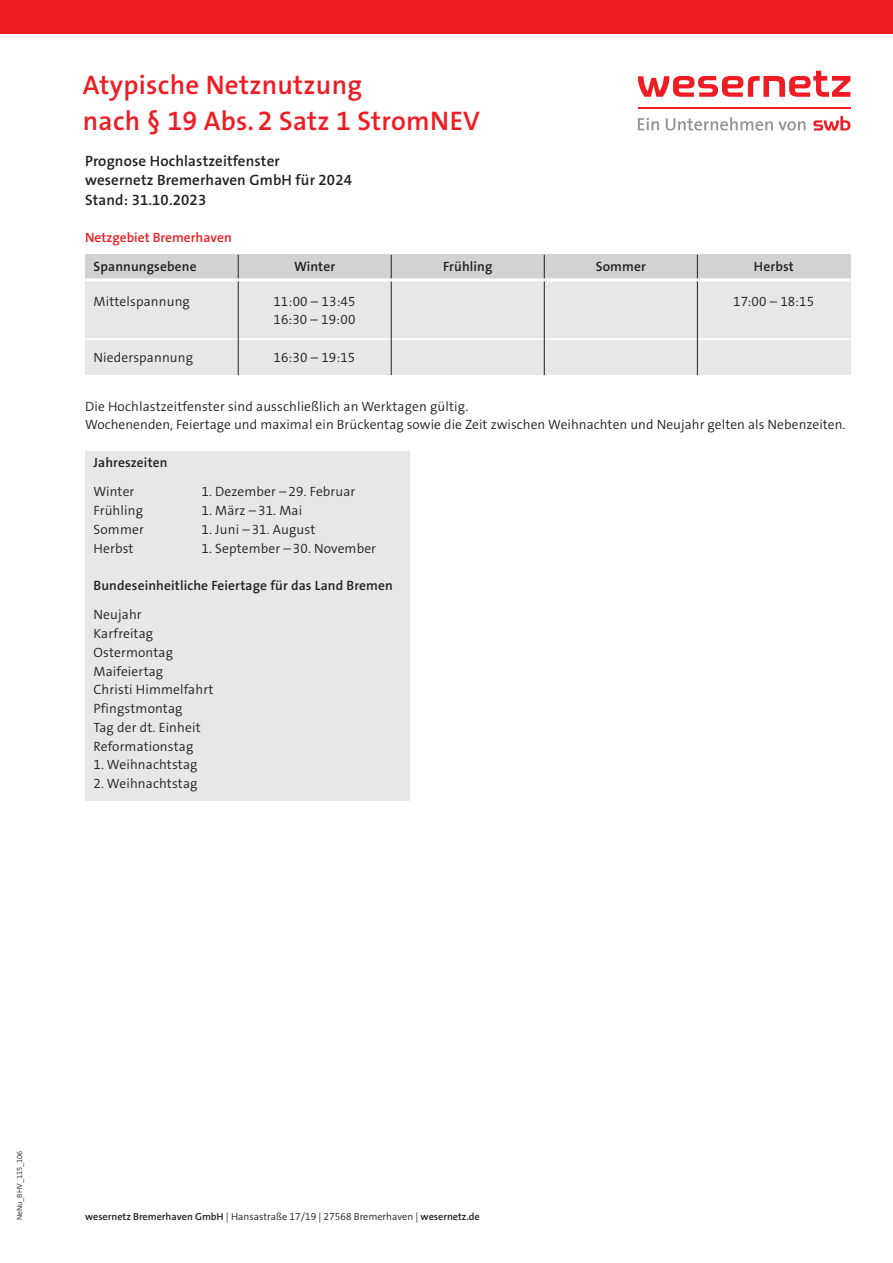
<style>
.page{position:relative;width:893px;height:1263px;background:#fff}
.page>*{position:absolute;margin:0;border:0;box-sizing:border-box;transform-origin:0 0}
.t1{font:27px/36px "The Sans LP6 Se Bld";letter-spacing:.01em;color:#ee1d23}
.t2{font:15px/19.5px "The Sans LP6 Se Bld";letter-spacing:.01em;color:#231f20}
.t3{font:13.5px/18.8px "The Sans LP4 Se Lig";letter-spacing:.01em;color:#231f20}
.t4{font:13.5px "The Sans LP6 Se Bld";letter-spacing:.01em;color:#231f20}
.t5{font:13.5px "The Sans LP6 Se Bld";color:#ee1d23}
.t6{font:10.2px "The Sans LP6 Se Bld";color:#231f20}
.t7{font:7.5px "The Sans LP4 Se Lig";color:#231f20}
.s1{font-family:"The Sans LP4 Se Lig"}
</style>
<div class="page">
<div style="left:0;top:0;width:893px;height:34px;background:#ee1d23"></div>
<div style="left:85px;top:451px;width:324px;height:349px;background:#e6e7e9"></div>
<div style="left:85px;top:278px;width:765px;height:97px;background:#e6e7e9"></div>
<div style="left:85px;top:255px;width:765px;height:25px;background:#d1d2d4"></div>
<hr style="left:85px;top:338px;width:765px;height:2px;background:#fff">
<hr style="left:238px;top:255px;width:1px;height:120px;background:#231f20">
<hr style="left:391px;top:255px;width:1px;height:120px;background:#231f20">
<hr style="left:544px;top:255px;width:1px;height:120px;background:#231f20">
<hr style="left:697px;top:255px;width:1px;height:120px;background:#231f20">
<hr style="left:85px;top:278px;width:765px;height:3px;background:#fff">
<hr style="left:638px;top:108px;width:212px;height:1px;background:#ee1d23">
<svg style="left:638px;top:118px;width:21px;height:12px"></svg>
<svg style="left:666px;top:117px;width:139px;height:14px"></svg>
<svg style="left:813px;top:116px;width:37px;height:15px"></svg>
<svg style="left:638px;top:71px;width:212px;height:26px"></svg>
<h1 class="t1" style="left:83px;top:67px;width:399px">Atypische Netznutzung<br>nach § 19 Abs. 2 Satz 1 StromNEV</h1>
<p class="t2" style="left:85px;top:151px;width:268px">Prognose Hochlastzeitfenster wesernetz Bremerhaven GmbH für 2024<br>Stand: 31.10.2023</p>
<p class="t5" style="left:85px;top:229px;width:148px">Netzgebiet Bremerhaven</p>
<p class="t4" style="left:94px;top:258px;width:105px">Spannungsebene</p>
<p class="t4" style="left:294px;top:258px;width:43px">Winter</p>
<p class="t4" style="left:443px;top:258px;width:51px">Frühling</p>
<p class="t4" style="left:596px;top:258px;width:52px">Sommer</p>
<p class="t4" style="left:754px;top:258px;width:41px">Herbst</p>
<p class="t3" style="left:94px;top:292px;width:98px">Mittelspannung</p>
<p class="t3" style="left:733px;top:292px;width:82px">17:00 – 18:15</p>
<p class="t3" style="left:273px;top:292px;width:84px">11:00 – 13:45<br>16:30 – 19:00</p>
<p class="t3" style="left:274px;top:348px;width:83px">16:30 – 19:15</p>
<p class="t3" style="left:94px;top:348px;width:101px">Niederspannung</p>
<p class="t3" style="left:85px;top:397px;width:762px">Die Hochlastzeitfenster sind ausschließlich an Werktagen gültig.<br>Wochenenden, Feiertage und maximal ein Brückentag sowie die Zeit zwischen Weihnachten und Neujahr gelten als Nebenzeiten.</p>
<p class="t4" style="left:94px;top:454px;width:76px">Jahreszeiten</p>
<p class="t3" style="left:94px;top:482px;width:42px">Winter</p>
<p class="t3" style="left:202px;top:482px;width:155px">1. Dezember – 29. Februar</p>
<p class="t3" style="left:94px;top:501px;width:51px">Frühling</p>
<p class="t3" style="left:202px;top:501px;width:102px">1. März – 31. Mai</p>
<p class="t3" style="left:94px;top:520px;width:52px">Sommer</p>
<p class="t3" style="left:202px;top:520px;width:115px">1. Juni – 31. August</p>
<p class="t3" style="left:94px;top:539px;width:42px">Herbst</p>
<p class="t3" style="left:202px;top:539px;width:176px">1. September – 30. November</p>
<p class="t4" style="left:94px;top:577px;width:301px">Bundeseinheitliche Feiertage für das Land Bremen</p>
<p class="t3" style="left:94px;top:605px;width:121px">Neujahr<br>Karfreitag<br>Ostermontag<br>Maifeiertag<br>Christi Himmelfahrt<br>Pfingstmontag<br>Tag der dt. Einheit<br>Reformationstag</p>
<p class="t3" style="left:94px;top:755px;width:105px">1. Weihnachtstag</p>
<p class="t3" style="left:94px;top:774px;width:105px">2. Weihnachtstag</p>
<p class="t7" style="left:15px;top:1220px;width:72px;rotate:-90deg">NeNu_BHV_115_106</p>
<p class="t6" style="left:85px;top:1210px;width:396px">wesernetz Bremerhaven GmbH <span class="s1">| Hansastraße 17/19 | 27568 Bremerhaven |</span> wesernetz.de</p>
</div>
